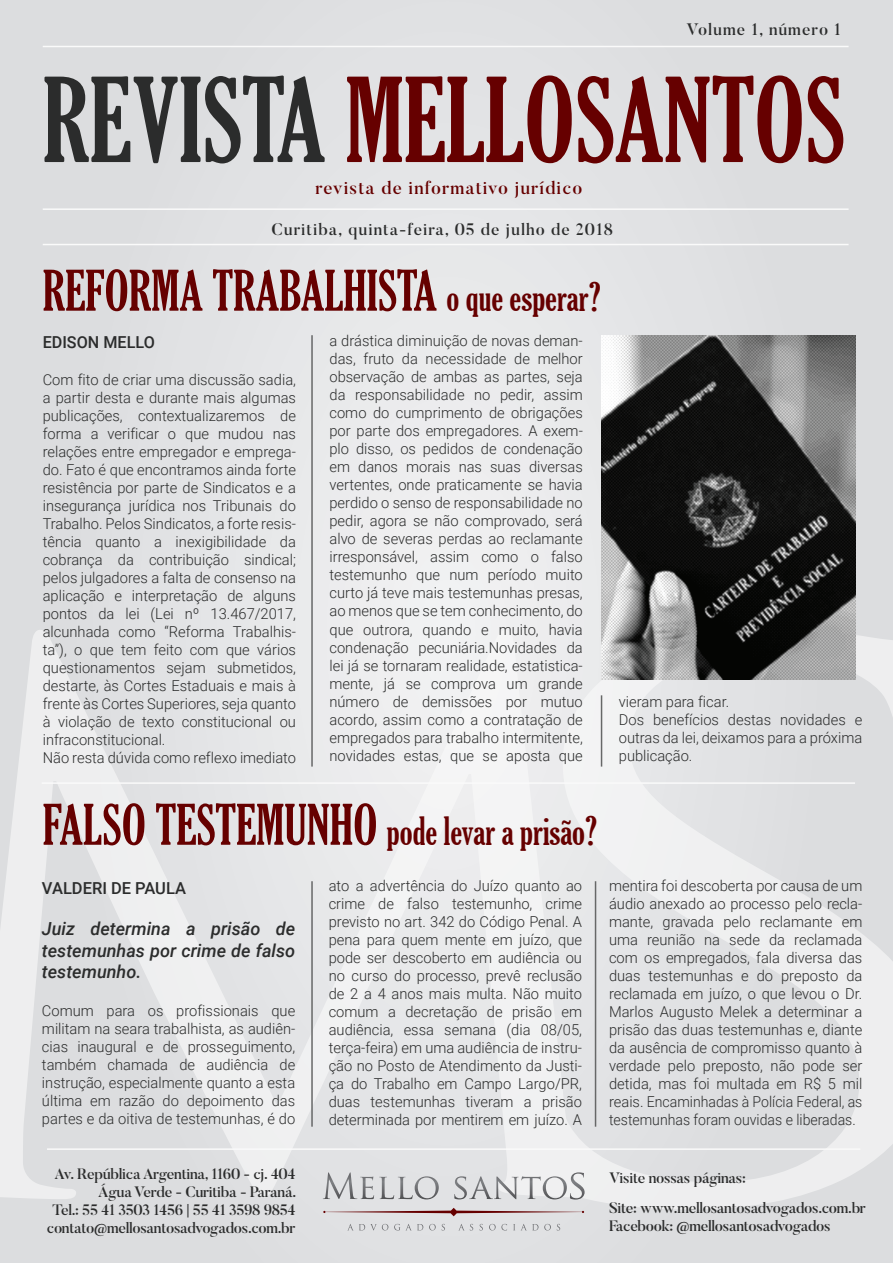
<style>
.page{position:relative;width:893px;height:1263px;background:#fff}
.page>*{position:absolute;margin:0;border:0;box-sizing:border-box;transform-origin:0 0}
.t1{font:extra-condensed 112.5px "Gloucester";color:#600}
.t2{font:extra-condensed 54px "Gloucester";color:#600}
.t3{font:extra-condensed 37.5px "Gloucester";color:#600}
.t4{font:italic 500 18px/21.6px "Roboto";color:#2b2c2c;text-align:justify}
.t5{font:500 18px "Butler";letter-spacing:.06em;color:#600}
.t6{font:500 16.5px "Butler";letter-spacing:.06em;color:#2b2c2c}
.t7{font:500 16.5px "Roboto";color:#2b2c2c}
.t8{font:300 15px/18px "Roboto";color:#2b2c2c;text-align:justify}
.t9{font:500 15px/18px "Butler";letter-spacing:-.02em;color:#2b2c2c}
.s1{color:#2b2c2c}
.s2{font-size:37.5px}
.s3{font-size:54px}
</style>
<div class="page">
<div style="left:0;top:0;width:893px;height:1263px;background:linear-gradient(to right,#e2e3e4,#e0e1e3)"></div>
<svg style="left:0;top:630px;width:538px;height:569px;fill:#e7e8e9"></svg>
<svg style="left:538px;top:630px;width:355px;height:579px;fill:#e2e3e5"></svg>
<svg style="left:323px;top:1172px;width:116px;height:27px;background:#c9cacc"></svg>
<svg style="left:454px;top:1172px;width:131px;height:27px"></svg>
<svg style="left:347px;top:1224px;width:41px;height:6px"></svg>
<svg style="left:394px;top:1224px;width:29px;height:6px"></svg>
<svg style="left:429px;top:1224px;width:7px;height:6px"></svg>
<svg style="left:442px;top:1224px;width:3px;height:6px"></svg>
<svg style="left:458px;top:1224px;width:15px;height:6px"></svg>
<svg style="left:479px;top:1224px;width:4px;height:6px"></svg>
<svg style="left:489px;top:1224px;width:18px;height:6px"></svg>
<svg style="left:513px;top:1224px;width:25px;height:6px"></svg>
<svg style="left:544px;top:1224px;width:7px;height:6px"></svg>
<svg style="left:557px;top:1224px;width:3px;height:6px"></svg>
<svg style="left:323px;top:1208px;width:261px;height:8px;background:#c9b6b8"></svg>
<hr style="left:43px;top:46px;width:806px;height:1px;background:#fafafa">
<hr style="left:43px;top:208px;width:806px;height:2px;background:#fafafa">
<hr style="left:43px;top:244px;width:806px;height:1px;background:#fafafa">
<hr style="left:311px;top:335px;width:2px;height:431px;background:#676868">
<hr style="left:311px;top:881px;width:2px;height:246px;background:#676868">
<hr style="left:595px;top:881px;width:1px;height:246px;background:#676868">
<hr style="left:42px;top:782px;width:813px;height:2px;background:#fafafa">
<hr style="left:47px;top:1148px;width:813px;height:2px;background:#fafafa">
<hr style="left:601px;top:695px;width:1px;height:71px;background:#676868">
<img style="left:602px;top:335px;width:253px;height:345px">
<p class="t6" style="left:686px;top:18px;width:156px">Volume 1, número 1</p>
<h1 class="t1" style="left:43px;top:56px;width:804px"><span class="s1">REVISTA</span> MELLOSANTOS</h1>
<p class="t5" style="left:315px;top:176px;width:268px">revista de informativo jurídico</p>
<p class="t6" style="left:272px;top:218px;width:343px">Curitiba, quinta-feira, 05 de julho de 2018</p>
<h2 class="t2" style="left:43px;top:260px;width:560px">REFORMA TRABALHISTA <span class="s2">o que esperar?</span></h2>
<p class="t7" style="left:43px;top:330px;width:114px">EDISON MELLO</p>
<p class="t8" style="left:43px;top:370px;width:255px;text-align:left">Com fito de criar uma discussão sadia, a partir desta e durante mais algumas publicações, contextualizaremos de forma a verificar o que mudou nas relações entre empregador e emprega&shy;do. Fato é que encontramos ainda forte resistência por parte de Sindicatos e a insegurança jurídica nos Tribunais do Trabalho. Pelos Sindicatos, a forte resis&shy;tência quanto a inexigibilidade da cobrança da contribuição sindical; pelos julgadores a falta de consenso na aplicação e interpretação de alguns pontos da lei (Lei nº 13.467/2017, alcunhada como “Reforma Trabalhis&shy;ta”), o que tem feito com que vários questionamentos sejam submetidos, destarte, às Cortes Estaduais e mais à frente às Cortes Superiores, seja quanto à violação de texto constitucional ou infraconstitucional.<br>Não resta dúvida como reflexo imediato</p>
<p class="t8" style="left:329px;top:332px;width:255px">a drástica diminuição de novas deman&shy;das, fruto da necessidade de melhor observação de ambas as partes, seja da responsabilidade no pedir, assim como do cumprimento de obrigações por parte dos empregadores. A exem&shy;plo disso, os pedidos de condenação em danos morais nas suas diversas vertentes, onde praticamente se havia perdido o senso de responsabilidade no pedir, agora se não comprovado, será alvo de severas perdas ao reclamante irresponsável, assim como o falso testemunho que num período muito curto já teve mais testemunhas presas, ao menos que se tem conhecimento, do que outrora, quando e muito, havia condenação pecuniária.Novidades da lei já se tornaram realidade, estatistica&shy;mente, já se comprova um grande número de demissões por mutuo acordo, assim como a contratação de empregados para trabalho intermitente, novidades estas, que se aposta que</p>
<p class="t8" style="left:619px;top:692px;width:245px;text-align:left">vieram para ficar.<br>Dos benefícios destas novidades e outras da lei, deixamos para a próxima publicação.</p>
<h3 class="t3" style="left:43px;top:809px;width:556px"><span class="s3">FALSO TESTEMUNHO</span> pode levar a prisão?</h3>
<p class="t7" style="left:42px;top:876px;width:146px">VALDERI DE PAULA</p>
<p class="t4" style="left:42px;top:917px;width:255px">Juiz determina a prisão de testemunhas por crime de falso testemunho.</p>
<p class="t8" style="left:42px;top:1001px;width:255px">Comum para os profissionais que militam na seara trabalhista, as audiên&shy;cias inaugural e de prosseguimento, também chamada de audiência de instrução, especialmente quanto a esta última em razão do depoimento das partes e da oitiva de testemunhas, é do</p>
<p class="t8" style="left:329px;top:876px;width:255px">ato a advertência do Juízo quanto ao crime de falso testemunho, crime previsto no art. 342 do Código Penal. A pena para quem mente em juízo, que pode ser descoberto em audiência ou no curso do processo, prevê reclusão de 2 a 4 anos mais multa. Não muito comum a decretação de prisão em audiência, essa semana (dia 08/05, terça-feira) em uma audiência de instru&shy;ção no Posto de Atendimento da Justi&shy;ça do Trabalho em Campo Largo/PR, duas testemunhas tiveram a prisão determinada por mentirem em juízo. A</p>
<p class="t8" style="left:609px;top:876px;width:255px">mentira foi descoberta por causa de um áudio anexado ao processo pelo recla&shy;mante, gravada pelo reclamante em uma reunião na sede da reclamada com os empregados, fala diversa das duas testemunhas e do preposto da reclamada em juízo, o que levou o Dr.<br>Marlos Augusto Melek a determinar a prisão das duas testemunhas e, diante da ausência de compromisso quanto à verdade pelo preposto, não pode ser detida, mas foi multada em R$ 5 mil reais. Encaminhadas à Polícia Federal, as testemunhas foram ouvidas e liberadas.</p>
<p class="t9" style="left:47px;top:1165px;width:251px;text-align:right">Av. República Argentina, 1160 - cj. 404<br>Água Verde - Curitiba - Paraná.<br>Tel.: 55 41 3503 1456 | 55 41 3598 9854 contato@mellosantosadvogados.com.br</p>
<p class="t9" style="left:609px;top:1163px;width:258px;line-height:30px">Visite nossas páginas:<br>Site: www.mellosantosadvogados.com.br</p>
<p class="t9" style="left:609px;top:1217px;width:223px">Facebook: @mellosantosadvogados</p>
</div>
